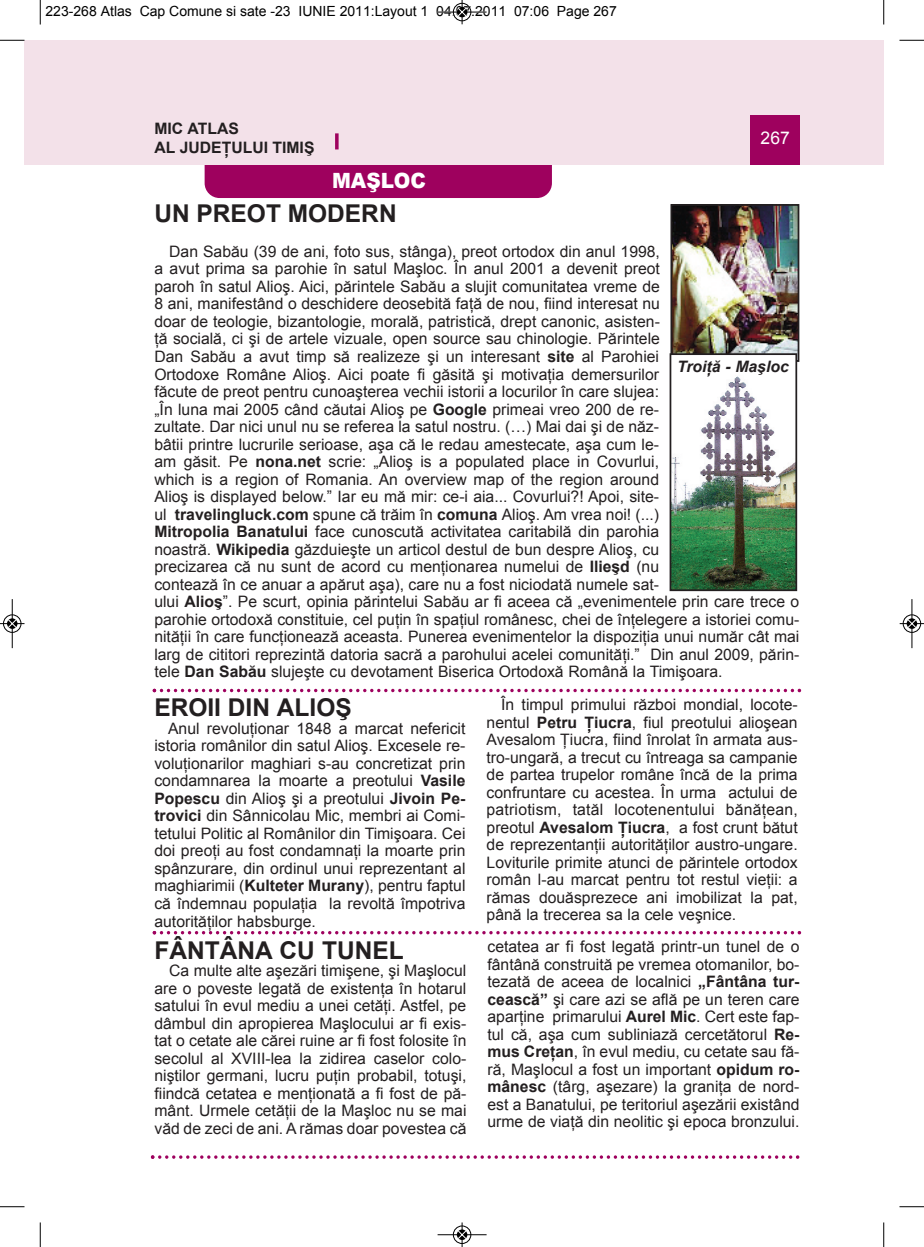
<style>
.page{position:relative;width:924px;height:1247px;background:#fff}
.page>*{position:absolute;margin:0;border:0;box-sizing:border-box;transform-origin:0 0}
.t1{font:700 24.5px "Arial";color:#231f20}
.t2{font:900 21px "Arial";color:#fff;scale:.95 1}
.t3{font:17.5px "Arial";color:#fff}
.t4{font:15.75px/17.5px "Arial";color:#231f20;text-align:justify}
.t5{font:700 15.75px/18.9px "Arial";color:#231f20}
.t6{font:italic 700 15.75px "Arial";color:#231f20}
.t7{font:14px "Arial";color:#000}
.s1{font-weight:700}
</style>
<div class="page">
<div style="left:24px;top:40px;width:16px;height:124px;background:#f3e1e9"></div>
<div style="left:205px;top:135px;width:347px;height:63px;background:#9e015e;border-radius:15px"></div>
<div style="left:40px;top:40px;width:844px;height:124px;background:#f3e1e9"></div>
<div style="left:750px;top:115px;width:50px;height:49px;background:#9e015e"></div>
<svg style="left:335px;top:133px;width:4px;height:16px"></svg>
<img style="left:673px;top:207px;width:123px;height:146px">
<div style="left:670px;top:204px;width:129px;height:158px;border:2px solid #231f20"></div>
<svg style="left:153px;top:931px;width:648px;height:3px"></svg>
<svg style="left:153px;top:688px;width:648px;height:4px"></svg>
<svg style="left:151px;top:1155px;width:648px;height:3px"></svg>
<img style="left:672px;top:356px;width:122px;height:232px">
<div style="left:669px;top:353px;width:128px;height:238px;border:2px solid #231f20"></div>
<svg style="left:40px;top:0;width:1px;height:24px"></svg>
<svg style="left:0;top:40px;width:24px;height:1px"></svg>
<svg style="left:883px;top:0;width:1px;height:24px"></svg>
<svg style="left:899px;top:40px;width:25px;height:1px"></svg>
<svg style="left:40px;top:1222px;width:1px;height:24px"></svg>
<svg style="left:0;top:1206px;width:24px;height:1px"></svg>
<svg style="left:883px;top:1222px;width:1px;height:24px"></svg>
<svg style="left:899px;top:1206px;width:25px;height:1px"></svg>
<hr style="left:438px;top:12px;width:48px;height:1px;background:#000">
<div style="left:453px;top:3px;width:18px;height:18px;border:1px solid #000;border-radius:50%"></div>
<svg style="left:458px;top:0;width:8px;height:24px"></svg>
<hr style="left:438px;top:1234px;width:48px;height:1px;background:#000">
<div style="left:453px;top:1225px;width:18px;height:18px;border:1px solid #000;border-radius:50%"></div>
<svg style="left:458px;top:1222px;width:8px;height:24px"></svg>
<div style="left:3px;top:614px;width:19px;height:19px;border:1px solid #fff;border-radius:50%"></div>
<hr style="left:12px;top:599px;width:1px;height:49px;background:#000">
<div style="left:3px;top:614px;width:18px;height:18px;border:1px solid #000;border-radius:50%"></div>
<svg style="left:0;top:619px;width:24px;height:9px"></svg>
<div style="left:902px;top:614px;width:19px;height:19px;border:1px solid #fff;border-radius:50%"></div>
<hr style="left:911px;top:599px;width:1px;height:49px;background:#000">
<div style="left:903px;top:614px;width:18px;height:18px;border:1px solid #000;border-radius:50%"></div>
<svg style="left:900px;top:619px;width:24px;height:9px"></svg>
<p class="t7" style="left:46px;top:3px;width:573px">223-268 Atlas Cap Comune si sate -23 IUNIE 2011:Layout 1 04.07.2011 07:06 Page 267</p>
<p class="t5" style="left:154px;top:119px;width:162px">MIC ATLAS<br>AL JUDEŢULUI TIMIŞ</p>
<p class="t3" style="left:760px;top:128px;width:31px">267</p>
<h2 class="t2" style="left:332px;top:165px;width:100px">MAŞLOC</h2>
<h1 class="t1" style="left:154px;top:200px;width:244px">UN PREOT MODERN</h1>
<p class="t4" style="left:154px;top:243px;width:646px;text-align:left;text-indent:15px">Dan Sabău (39 de ani, foto sus, stânga), preot ortodox din anul 1998,<br>a avut prima sa parohie în satul Maşloc. În anul 2001 a devenit preot<br>paroh în satul Alioş. Aici, părintele Sabău a slujit comunitatea vreme de<br>8 ani, manifestând o deschidere deosebită faţă de nou, fiind interesat nu<br>doar de teologie, bizantologie, morală, patristică, drept canonic, asisten-<br>ţă socială, ci şi de artele vizuale, open source sau chinologie. Părintele<br>Dan Sabău a avut timp să realizeze şi un interesant <span class="s1">site</span> al Parohiei<br>Ortodoxe Române Alioş. Aici poate fi găsită şi motivaţia demersurilor<br>făcute de preot pentru cunoaşterea vechii istorii a locurilor în care slujea:<br>„În luna mai 2005 când căutai Alioş pe <span class="s1">Google</span> primeai vreo 200 de re-<br>zultate. Dar nici unul nu se referea la satul nostru. (…) Mai dai şi de năz-<br>bâtii printre lucrurile serioase, aşa că le redau amestecate, aşa cum le-<br>am găsit. Pe <span class="s1">nona.net</span> scrie: „Alioş is a populated place in Covurlui,<br>which is a region of Romania. An overview map of the region around<br>Alioş is displayed below.” Iar eu mă mir: ce-i aia... Covurlui?! Apoi, site-<br>ul <span class="s1">travelingluck.com</span> spune că trăim în <span class="s1">comuna</span> Alioş. Am vrea noi! (...)<br><span class="s1">Mitropolia Banatului</span> face cunoscută activitatea caritabilă din parohia<br>noastră. <span class="s1">Wikipedia</span> găzduieşte un articol destul de bun despre Alioş, cu<br>precizarea că nu sunt de acord cu menţionarea numelui de <span class="s1">Ilieşd</span> (nu<br>contează în ce anuar a apărut aşa), care nu a fost niciodată numele sat-<br>ului <span class="s1">Alioş</span>”. Pe scurt, opinia părintelui Sabău ar fi aceea că „evenimentele prin care trece o parohie ortodoxă constituie, cel puţin în spaţiul românesc, chei de înţelegere a istoriei comu&shy;nităţii în care funcţionează aceasta. Punerea evenimentelor la dispoziţia unui număr cât mai larg de cititori reprezintă datoria sacră a parohului acelei comunităţi.” Din anul 2009, părin&shy;tele <span class="s1">Dan Sabău</span> slujeşte cu devotament Biserica Ortodoxă Română la Timişoara.</p>
<p class="t6" style="left:677px;top:357px;width:113px">Troiţă - Maşloc</p>
<h1 class="t1" style="left:154px;top:694px;width:199px">EROII DIN ALIOŞ</h1>
<p class="t4" style="left:154px;top:719px;width:313px;text-indent:14px">Anul revoluţionar 1848 a marcat nefericit istoria românilor din satul Alioş. Excesele re&shy;voluţionarilor maghiari s-au concretizat prin condamnarea la moarte a preotului <span class="s1">Vasile Popescu</span> din Alioş şi a preotului <span class="s1">Jivoin Pe&shy;trovici</span> din Sânnicolau Mic, membri ai Comi&shy;tetului Politic al Românilor din Timişoara. Cei doi preoţi au fost condamnaţi la moarte prin spânzurare, din ordinul unui reprezentant al maghiarimii (<span class="s1">Kulteter Murany</span>), pentru faptul că îndemnau populaţia la revoltă împotriva autorităţilor habsburge.</p>
<h1 class="t1" style="left:154px;top:936px;width:251px">FÂNTÂNA CU TUNEL</h1>
<p class="t4" style="left:154px;top:961px;width:314px;text-indent:15px">Ca multe alte aşezări timişene, şi Maşlocul are o poveste legată de existenţa în hotarul satului în evul mediu a unei cetăţi. Astfel, pe dâmbul din apropierea Maşlocului ar fi exis&shy;tat o cetate ale cărei ruine ar fi fost folosite în secolul al XVIII-lea la zidirea caselor colo&shy;niştilor germani, lucru puţin probabil, totuşi, fiindcă cetatea e menţionată a fi fost de pă&shy;mânt. Urmele cetăţii de la Maşloc nu se mai văd de zeci de ani. A rămas doar povestea că</p>
<p class="t4" style="left:486px;top:695px;width:313px;text-indent:15px">În timpul primului război mondial, locote&shy;nentul <span class="s1">Petru Ţiucra</span>, fiul preotului alioşean Avesalom Ţiucra, fiind înrolat în armata aus&shy;tro-ungară, a trecut cu întreaga sa campanie de partea trupelor române încă de la prima confruntare cu acestea. În urma actului de patriotism, tatăl locotenentului bănăţean, preotul <span class="s1">Avesalom Ţiucra</span>, a fost crunt bătut de reprezentanţii autorităţilor austro-ungare.<br>Loviturile primite atunci de părintele ortodox român l-au marcat pentru tot restul vieţii: a rămas douăsprezece ani imobilizat la pat, până la trecerea sa la cele veşnice.</p>
<p class="t4" style="left:487px;top:937px;width:313px">cetatea ar fi fost legată printr-un tunel de o fântână construită pe vremea otomanilor, bo&shy;tezată de aceea de localnici <span class="s1">„Fântâna tur&shy;cească”</span> şi care azi se află pe un teren care aparţine primarului <span class="s1">Aurel Mic</span>. Cert este fap&shy;tul că, aşa cum subliniază cercetătorul <span class="s1">Re&shy;mus Creţan</span>, în evul mediu, cu cetate sau fă&shy;ră, Maşlocul a fost un important <span class="s1">opidum ro&shy;mânesc</span> (târg, aşezare) la graniţa de nord&shy;est a Banatului, pe teritoriul aşezării existând urme de viaţă din neolitic şi epoca bronzului.</p>
</div>
